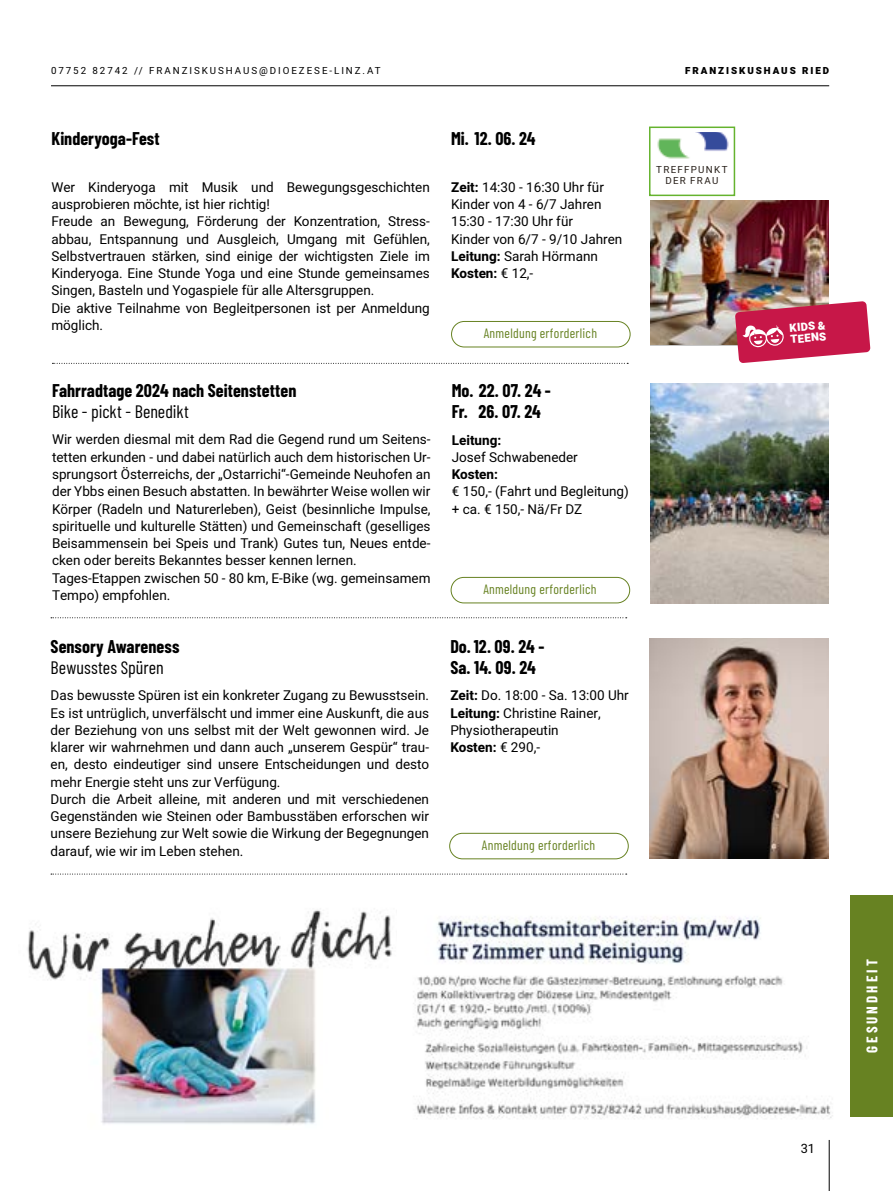
<style>
.page{position:relative;width:893px;height:1191px;background:#fff}
.page>*{position:absolute;margin:0;border:0;box-sizing:border-box;transform-origin:0 0}
.t1{font:700 18px/21px "Barlow Condensed";color:#000}
.t2{font:18px "Barlow Condensed";color:#000}
.t3{font:700 15px "Barlow Condensed";letter-spacing:.2em;color:#fff}
.t4{font:13.5px/17.2px "Heebo";color:#000}
.t5{font:13.5px "Barlow Condensed";letter-spacing:.02em;color:#678222}
.t6{font:700 13.5px "Heebo";color:#000}
.t7{font:12.75px "Heebo";color:#000}
.t8{font:900 11.25px/11.2px "Heebo";color:#fff}
.t9{font:9.75px "Heebo";letter-spacing:.2em;color:#000}
.t10{font:900 9.75px "Heebo";letter-spacing:.2em;color:#000}
.t11{font:9.75px/11.9px "Heebo";letter-spacing:.13em;color:#28201a;text-align:center}
.s1{font-weight:700}
</style>
<div class="page">
<hr style="left:51px;top:85px;width:778px;height:1px;background:#000">
<hr style="left:829px;top:1140px;width:1px;height:51px;background:#000">
<div style="left:850px;top:895px;width:43px;height:221px;background:#678222"></div>
<svg style="left:51px;top:873px;width:576px;height:1px"></svg>
<div style="left:451px;top:321px;width:179px;height:26px;border:1px solid #678222;border-radius:13px"></div>
<div style="left:649px;top:126px;width:86px;height:70px;background:#fff;border:2px solid #65b32e"></div>
<img style="left:657px;top:132px;width:71px;height:26px">
<img style="left:650px;top:201px;width:179px;height:143px">
<div style="left:451px;top:577px;width:179px;height:26px;border:1px solid #678222;border-radius:13px"></div>
<div style="left:449px;top:833px;width:180px;height:26px;border:1px solid #678222;border-radius:13px"></div>
<img style="left:649px;top:638px;width:179px;height:220px">
<svg style="left:52px;top:363px;width:576px;height:1px"></svg>
<svg style="left:51px;top:617px;width:576px;height:1px"></svg>
<img style="left:650px;top:383px;width:178px;height:220px">
<svg style="left:735px;top:301px;width:135px;height:62px"></svg>
<img style="left:413px;top:916px;width:420px;height:203px">
<img style="left:27px;top:910px;width:366px;height:214px">
<p class="t9" style="left:51px;top:64px;width:331px">07752 82742 // FRANZISKUSHAUS@DIOEZESE-LINZ.AT</p>
<p class="t10" style="left:685px;top:64px;width:146px">FRANZISKUSHAUS RIED</p>
<h1 class="t1" style="left:51px;top:127px;width:110px">Kinderyoga-Fest</h1>
<h1 class="t1" style="left:451px;top:127px;width:86px">Mi. 12. 06. 24</h1>
<p class="t4" style="left:51px;top:178px;width:380px">Wer Kinderyoga mit Musik und Bewegungsgeschichten ausprobieren möchte, ist hier richtig!<br>Freude an Bewegung, Förderung der Konzentration, Stress&shy;abbau, Entspannung und Ausgleich, Umgang mit Gefühlen, Selbstvertrauen stärken, sind einige der wichtigsten Ziele im Kinderyoga. Eine Stunde Yoga und eine Stunde gemeinsames Singen, Basteln und Yogaspiele für alle Altersgruppen.<br>Die aktive Teilnahme von Begleitpersonen ist per Anmeldung möglich.</p>
<p class="t4" style="left:451px;top:178px;width:173px"><span class="s1">Zeit:</span> 14:30 - 16:30 Uhr für<br>Kinder von 4 - 6/7 Jahren<br>15:30 - 17:30 Uhr für<br>Kinder von 6/7 - 9/10 Jahren<br><span class="s1">Leitung:</span> Sarah Hörmann<br><span class="s1">Kosten:</span> € 12,-</p>
<p class="t5" style="left:484px;top:323px;width:115px">Anmeldung erforderlich</p>
<h1 class="t1" style="left:52px;top:379px;width:246px">Fahrradtage 2024 nach Seitenstetten</h1>
<h1 class="t2" style="left:52px;top:399px;width:138px">Bike - pickt - Benedikt</h1>
<h1 class="t1" style="left:452px;top:379px;width:101px">Mo. 22. 07. 24 -<br>Fr. 26. 07. 24</h1>
<p class="t4" style="left:52px;top:431px;width:380px">Wir werden diesmal mit dem Rad die Gegend rund um Seitens&shy;tetten erkunden - und dabei natürlich auch dem historischen Ur&shy;sprungsort Österreichs, der „Ostarrichi“-Gemeinde Neuhofen an der Ybbs einen Besuch abstatten. In bewährter Weise wollen wir Körper (Radeln und Naturerleben), Geist (besinnliche Impulse, spirituelle und kulturelle Stätten) und Gemeinschaft (geselliges Beisammensein bei Speis und Trank) Gutes tun, Neues entde&shy;cken oder bereits Bekanntes besser kennen lernen.<br>Tages-Etappen zwischen 50 - 80 km, E-Bike (wg. gemeinsamem Tempo) empfohlen.</p>
<p class="t6" style="left:452px;top:430px;width:51px">Leitung:</p>
<p class="t4" style="left:452px;top:448px;width:128px">Josef Schwabeneder</p>
<p class="t6" style="left:452px;top:465px;width:48px">Kosten:</p>
<p class="t4" style="left:452px;top:483px;width:179px">€ 150,- (Fahrt und Begleitung) + ca. € 150,- Nä/Fr DZ</p>
<p class="t5" style="left:483px;top:579px;width:115px">Anmeldung erforderlich</p>
<h1 class="t1" style="left:51px;top:635px;width:130px">Sensory Awareness</h1>
<h1 class="t2" style="left:51px;top:655px;width:115px">Bewusstes Spüren</h1>
<h1 class="t1" style="left:450px;top:635px;width:96px">Do. 12. 09. 24 -<br>Sa. 14. 09. 24</h1>
<p class="t4" style="left:51px;top:687px;width:380px">Das bewusste Spüren ist ein konkreter Zugang zu Bewusstsein.<br>Es ist untrüglich, unverfälscht und immer eine Auskunft, die aus der Beziehung von uns selbst mit der Welt gewonnen wird. Je klarer wir wahrnehmen und dann auch „unserem Gespür“ trau&shy;en, desto eindeutiger sind unsere Entscheidungen und desto mehr Energie steht uns zur Verfügung.<br>Durch die Arbeit alleine, mit anderen und mit verschiedenen Gegenständen wie Steinen oder Bambusstäben erforschen wir unsere Beziehung zur Welt sowie die Wirkung der Begegnungen darauf, wie wir im Leben stehen.</p>
<p class="t4" style="left:450px;top:687px;width:180px"><span class="s1">Zeit:</span> Do. 18:00 - Sa. 13:00 Uhr<br><span class="s1">Leitung:</span> Christine Rainer,<br>Physiotherapeutin<br><span class="s1">Kosten:</span> € 290,-</p>
<p class="t5" style="left:482px;top:835px;width:115px">Anmeldung erforderlich</p>
<p class="t11" style="left:656px;top:163px;width:73px">TREFFPUNKT<br>DER FRAU</p>
<p class="t8" style="left:789px;top:323px;width:38px;rotate:-5deg">KIDS &amp;<br>TEENS</p>
<p class="t7" style="left:801px;top:1140px;width:16px">31</p>
<p class="t3" style="left:861px;top:1052px;width:95px;rotate:-90deg">GESUNDHEIT</p>
</div>
